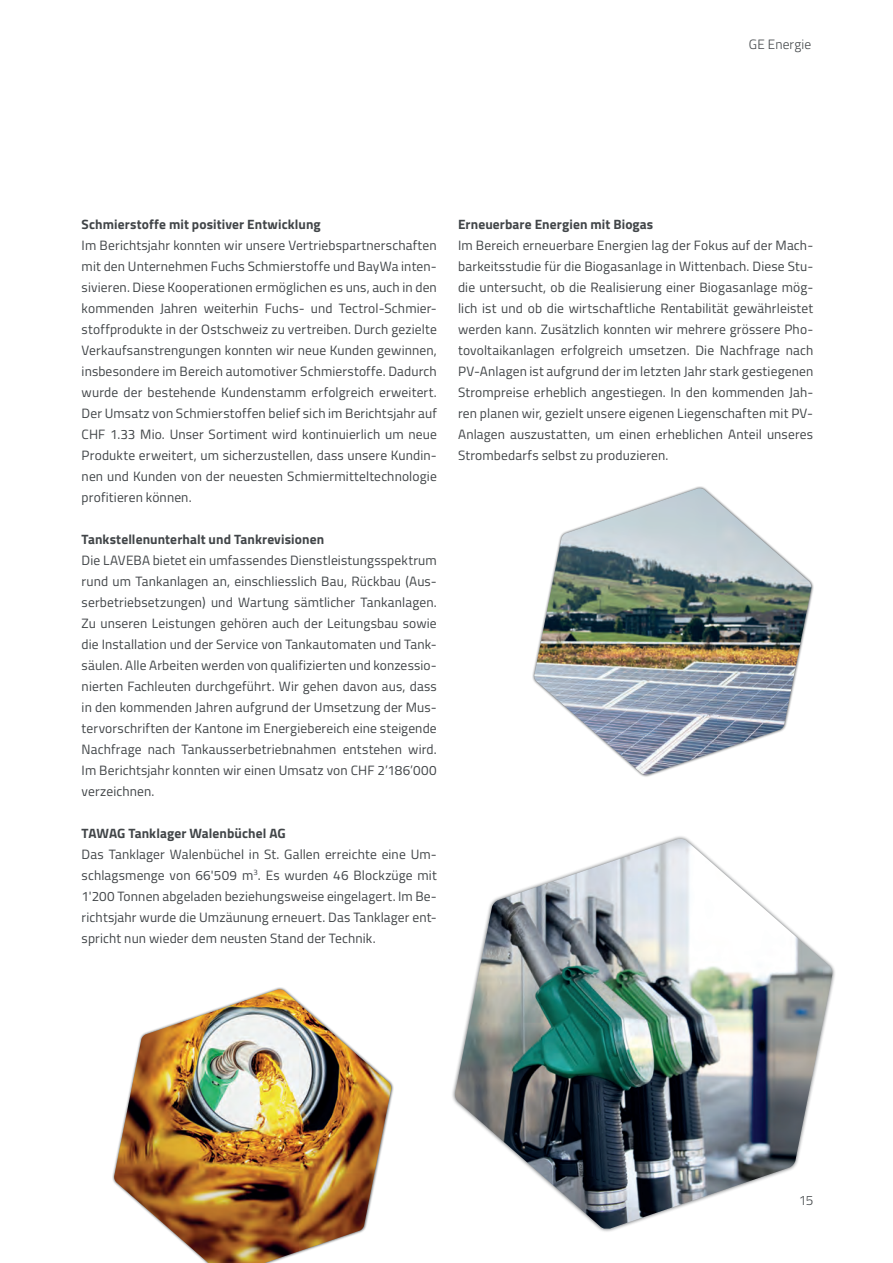
<style>
.page{position:relative;width:893px;height:1263px;background:#fff}
.page>*{position:absolute;margin:0;border:0;box-sizing:border-box;transform-origin:0 0}
.Fliesstext{font:13.5px/21px "Titillium";letter-spacing:.01em;color:#414548;text-align:justify}
.Zwischentitel{font:700 13.5px "Titillium";letter-spacing:.01em;color:#414548}
.Kopf_Fuss_-_links{font:300 13.5px "Titillium";letter-spacing:.01em;color:#414548}
</style>
<div class="page">
<img style="left:454px;top:839px;width:379px;height:389px">
<img style="left:114px;top:989px;width:277px;height:274px">
<img style="left:534px;top:488px;width:278px;height:287px">
<p class="Kopf_Fuss_-_links" style="left:749px;top:35px;width:64px">GE Energie</p>
<p class="Zwischentitel" style="left:82px;top:214px;width:241px">Schmierstoffe mit positiver Entwicklung</p>
<p class="Fliesstext" style="left:82px;top:234px;width:357px">Im Berichtsjahr konnten wir unsere Vertriebspartnerschaften mit den Unternehmen Fuchs Schmierstoffe und BayWa inten&shy;sivieren. Diese Kooperationen ermöglichen es uns, auch in den kommenden Jahren weiterhin Fuchs- und Tectrol-Schmier&shy;stoffprodukte in der Ostschweiz zu vertreiben. Durch gezielte Verkaufsanstrengungen konnten wir neue Kunden gewinnen, insbesondere im Bereich automotiver Schmierstoffe. Dadurch wurde der bestehende Kundenstamm erfolgreich erweitert.<br>Der Umsatz von Schmierstoffen belief sich im Berichtsjahr auf CHF 1.33 Mio. Unser Sortiment wird kontinuierlich um neue Produkte erweitert, um sicherzustellen, dass unsere Kundin&shy;nen und Kunden von der neuesten Schmiermitteltechnologie profitieren können.</p>
<p class="Zwischentitel" style="left:82px;top:529px;width:244px">Tankstellenunterhalt und Tankrevisionen</p>
<p class="Fliesstext" style="left:82px;top:549px;width:357px">Die LAVEBA bietet ein umfassendes Dienstleistungsspektrum rund um Tankanlagen an, einschliesslich Bau, Rückbau (Aus&shy;serbetriebsetzungen) und Wartung sämtlicher Tankanlagen.<br>Zu unseren Leistungen gehören auch der Leitungsbau sowie die Installation und der Service von Tankautomaten und Tank&shy;säulen. Alle Arbeiten werden von qualifizierten und konzessio&shy;nierten Fachleuten durchgeführt. Wir gehen davon aus, dass in den kommenden Jahren aufgrund der Umsetzung der Mus&shy;tervorschriften der Kantone im Energiebereich eine steigende Nachfrage nach Tankausserbetriebnahmen entstehen wird.<br>Im Berichtsjahr konnten wir einen Umsatz von CHF 2’186’000 verzeichnen.</p>
<p class="Zwischentitel" style="left:82px;top:823px;width:206px">TAWAG Tanklager Walenbüchel AG</p>
<p class="Fliesstext" style="left:82px;top:843px;width:357px">Das Tanklager Walenbüchel in St. Gallen erreichte eine Um&shy;schlagsmenge von 66'509 m<sup>3</sup>. Es wurden 46 Blockzüge mit 1'200 Tonnen abgeladen beziehungsweise eingelagert. Im Be&shy;richtsjahr wurde die Umzäunung erneuert. Das Tanklager ent&shy;spricht nun wieder dem neusten Stand der Technik.</p>
<p class="Zwischentitel" style="left:458px;top:214px;width:197px">Erneuerbare Energien mit Biogas</p>
<p class="Fliesstext" style="left:458px;top:234px;width:357px">Im Bereich erneuerbare Energien lag der Fokus auf der Mach&shy;barkeitsstudie für die Biogasanlage in Wittenbach. Diese Stu&shy;die untersucht, ob die Realisierung einer Biogasanlage mög&shy;lich ist und ob die wirtschaftliche Rentabilität gewährleistet werden kann. Zusätzlich konnten wir mehrere grössere Pho&shy;tovoltaikanlagen erfolgreich umsetzen. Die Nachfrage nach PV-Anlagen ist aufgrund der im letzten Jahr stark gestiegenen Strompreise erheblich angestiegen. In den kommenden Jah&shy;ren planen wir, gezielt unsere eigenen Liegenschaften mit PV-Anlagen auszustatten, um einen erheblichen Anteil unseres Strombedarfs selbst zu produzieren.</p>
<p class="Kopf_Fuss_-_links" style="left:799px;top:1190px;width:16px">15</p>
</div>
